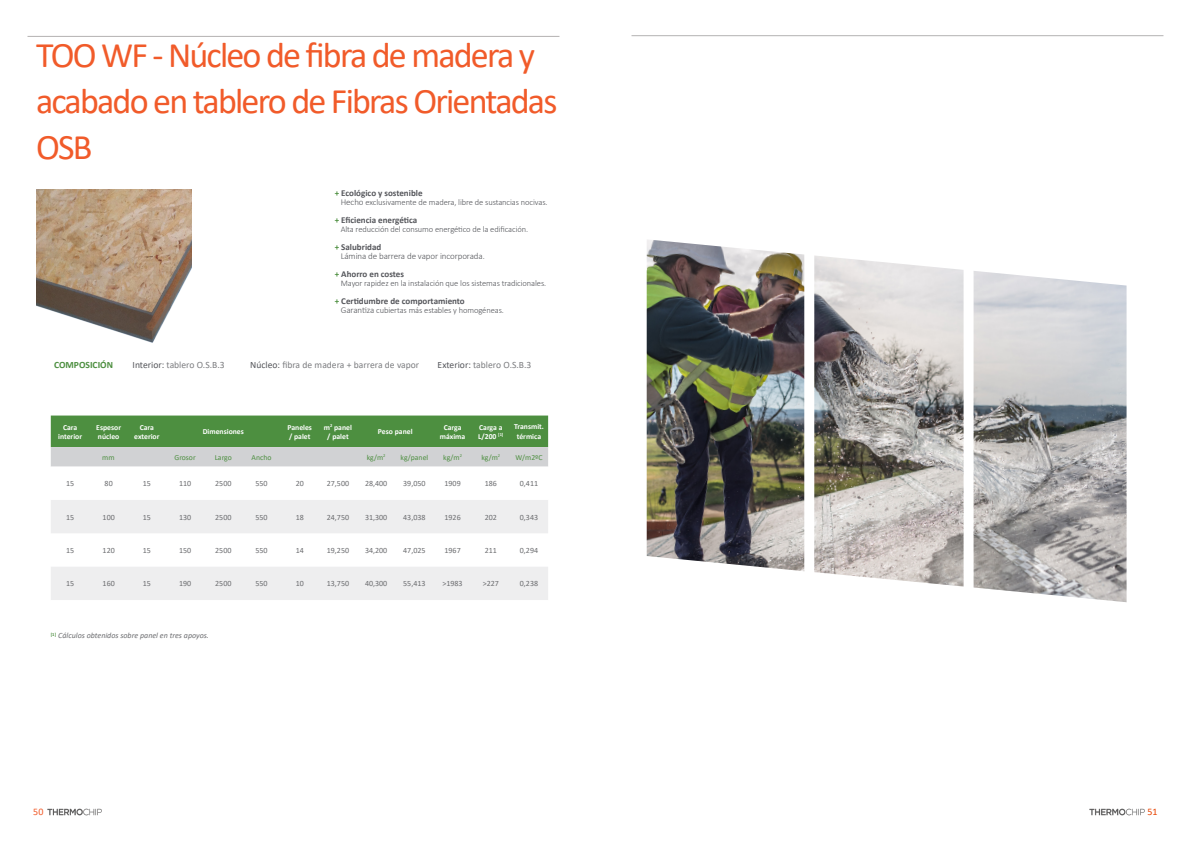
<style>
.page{position:relative;width:1191px;height:842px;background:#fff}
.page>*{position:absolute;margin:0;border:0;box-sizing:border-box;transform-origin:0 0}
.t1{font:36px/46px "Calibri";letter-spacing:-.05em;color:#f15b2a}
.t2{font:10px "Calibri";color:#f15b2a}
.t3{font:10px "Calibri";color:#e74300}
.t4{font:9.6px "Calibri";color:#7c7d80}
.t5{font:700 9.6px "Calibri";color:#4d8f40}
.t6{font:700 9px "Calibri";color:#54555a}
.t7{font:300 9px "Calibri";letter-spacing:-.01em;color:#54555a}
.t8{font:300 8.5px "Calibri";letter-spacing:-.01em;color:#54555a}
.t9{font:8px "Calibri";color:#6c6d70}
.t10{font:italic 8px "Calibri";color:#6c6d70}
.t11{font:700 7.7px/9.2px "Calibri";color:#fff;text-align:center}
.t12{font:7.7px "Calibri";color:#4d8f40}
.s1{color:#4d8f40}
.s2{font-size:9px}
.s3{font-size:8.5px}
.s4{color:#54555a}
</style>
<div class="page">
<hr style="left:27px;top:36px;width:532px;height:1px;background:#b4b2b2">
<hr style="left:631px;top:35px;width:532px;height:1px;background:#b4b2b2">
<img style="left:47px;top:808px;width:55px;height:8px">
<img style="left:1089px;top:808px;width:56px;height:8px">
<img style="left:36px;top:189px;width:155px;height:154px">
<svg style="left:51px;top:415px;width:497px;height:52px;background:#82aa7b"></svg>
<svg style="left:51px;top:500px;width:497px;height:100px;fill:#eeeeef"></svg>
<img style="left:646px;top:287px;width:480px;height:268px">
<svg style="left:646px;top:240px;width:481px;height:47px"></svg>
<svg style="left:646px;top:555px;width:481px;height:48px"></svg>
<div style="left:804px;top:221px;width:10px;height:394px;background:#fff"></div>
<div style="left:963px;top:221px;width:10px;height:394px;background:#fff"></div>
<p class="t1" style="left:36px;top:31px;width:523px">TOO WF - Núcleo de fibra de madera y acabado en tablero de Fibras Orientadas<br>OSB</p>
<p class="t6" style="left:335px;top:187px;width:89px"><span class="s1">+</span> Ecológico y sostenible</p>
<p class="t8" style="left:341px;top:197px;width:208px"><span class="s2">Hecho</span> exclusivamente de madera, libre de sustancias nocivas.</p>
<p class="t6" style="left:335px;top:214px;width:84px"><span class="s1">+</span> Eficiencia energética</p>
<p class="t8" style="left:341px;top:224px;width:189px">Alta reducción del consumo energético de la edificación.</p>
<p class="t6" style="left:335px;top:241px;width:48px"><span class="s1">+</span> Salubridad</p>
<p class="t7" style="left:341px;top:251px;width:145px">Lámina de barrera de vapor incorporada<span class="s3">.</span></p>
<p class="t6" style="left:335px;top:268px;width:71px"><span class="s1">+</span> Ahorro en costes</p>
<p class="t8" style="left:341px;top:278px;width:207px">Mayor rapidez en la instalación que los sistemas tradicionales.</p>
<p class="t6" style="left:335px;top:295px;width:132px"><span class="s1">+</span> Certidumbre de comportamiento</p>
<p class="t8" style="left:341px;top:305px;width:165px"><span class="s2">Garantiza</span> cubiertas más estables y homogéneas.</p>
<p class="t5" style="left:54px;top:358px;width:61px">COMPOSICIÓN</p>
<p class="t4" style="left:133px;top:358px;width:94px"><span class="s4">Interior:</span> tablero O.S.B.3</p>
<p class="t4" style="left:250px;top:358px;width:171px"><span class="s4">Núcleo:</span> fibra de madera + barrera de vapor</p>
<p class="t4" style="left:437px;top:358px;width:95px"><span class="s4">Exterior:</span> tablero O.S.B.3</p>
<p class="t11" style="left:58px;top:422px;width:25px">Cara interior</p>
<p class="t11" style="left:96px;top:422px;width:26px">Espesor</p>
<p class="t11" style="left:98px;top:432px;width:23px">núcleo</p>
<p class="t11" style="left:134px;top:422px;width:27px">Cara exterior</p>
<p class="t11" style="left:203px;top:427px;width:43px">Dimensiones</p>
<p class="t11" style="left:287px;top:422px;width:26px">Paneles</p>
<p class="t11" style="left:289px;top:432px;width:23px">/ palet</p>
<p class="t11" style="left:324px;top:422px;width:30px">m<sup>2</sup> panel</p>
<p class="t11" style="left:327px;top:432px;width:23px">/ palet</p>
<p class="t11" style="left:378px;top:427px;width:36px">Peso panel</p>
<p class="t11" style="left:440px;top:422px;width:27px">Carga máxima</p>
<p class="t11" style="left:478px;top:422px;width:27px;text-align:left">Carga a<br>L/200 <sup>[1]</sup></p>
<p class="t11" style="left:514px;top:422px;width:31px">Transmit.</p>
<p class="t11" style="left:517px;top:432px;width:26px">térmica</p>
<p class="t12" style="left:102px;top:452px;width:14px">mm</p>
<p class="t12" style="left:174px;top:452px;width:23px">Grosor</p>
<p class="t12" style="left:215px;top:452px;width:19px">Largo</p>
<p class="t12" style="left:252px;top:452px;width:21px">Ancho</p>
<p class="t12" style="left:367px;top:452px;width:20px">kg/m<sup>2</sup></p>
<p class="t12" style="left:400px;top:452px;width:29px">kg/panel</p>
<p class="t12" style="left:443px;top:452px;width:20px">kg/m<sup>2</sup></p>
<p class="t12" style="left:481px;top:452px;width:20px">kg/m<sup>2</sup></p>
<p class="t12" style="left:515px;top:452px;width:29px">W/m2ºC</p>
<p class="t9" style="left:66px;top:478px;width:10px">15</p>
<p class="t9" style="left:105px;top:478px;width:10px">80</p>
<p class="t9" style="left:143px;top:478px;width:10px">15</p>
<p class="t9" style="left:179px;top:478px;width:14px">110</p>
<p class="t9" style="left:215px;top:478px;width:18px">2500</p>
<p class="t9" style="left:255px;top:478px;width:14px">550</p>
<p class="t9" style="left:296px;top:478px;width:10px">20</p>
<p class="t9" style="left:327px;top:478px;width:24px">27,500</p>
<p class="t9" style="left:365px;top:478px;width:24px">28,400</p>
<p class="t9" style="left:403px;top:478px;width:24px">39,050</p>
<p class="t9" style="left:444px;top:478px;width:18px">1909</p>
<p class="t9" style="left:485px;top:478px;width:14px">186</p>
<p class="t9" style="left:520px;top:478px;width:20px">0,411</p>
<p class="t9" style="left:66px;top:511px;width:10px">15</p>
<p class="t9" style="left:103px;top:511px;width:14px">100</p>
<p class="t9" style="left:143px;top:511px;width:10px">15</p>
<p class="t9" style="left:179px;top:511px;width:14px">130</p>
<p class="t9" style="left:215px;top:511px;width:18px">2500</p>
<p class="t9" style="left:255px;top:511px;width:14px">550</p>
<p class="t9" style="left:296px;top:511px;width:10px">18</p>
<p class="t9" style="left:327px;top:511px;width:24px">24,750</p>
<p class="t9" style="left:365px;top:511px;width:24px">31,300</p>
<p class="t9" style="left:403px;top:511px;width:24px">43,038</p>
<p class="t9" style="left:444px;top:511px;width:18px">1926</p>
<p class="t9" style="left:485px;top:511px;width:14px">202</p>
<p class="t9" style="left:520px;top:511px;width:20px">0,343</p>
<p class="t9" style="left:66px;top:545px;width:10px">15</p>
<p class="t9" style="left:103px;top:545px;width:14px">120</p>
<p class="t9" style="left:143px;top:545px;width:10px">15</p>
<p class="t9" style="left:179px;top:545px;width:14px">150</p>
<p class="t9" style="left:215px;top:545px;width:18px">2500</p>
<p class="t9" style="left:255px;top:545px;width:14px">550</p>
<p class="t9" style="left:296px;top:545px;width:10px">14</p>
<p class="t9" style="left:327px;top:545px;width:24px">19,250</p>
<p class="t9" style="left:365px;top:545px;width:24px">34,200</p>
<p class="t9" style="left:403px;top:545px;width:24px">47,025</p>
<p class="t9" style="left:444px;top:545px;width:18px">1967</p>
<p class="t9" style="left:485px;top:545px;width:14px">211</p>
<p class="t9" style="left:520px;top:545px;width:20px">0,294</p>
<p class="t9" style="left:66px;top:578px;width:10px">15</p>
<p class="t9" style="left:103px;top:578px;width:14px">160</p>
<p class="t9" style="left:143px;top:578px;width:10px">15</p>
<p class="t9" style="left:179px;top:578px;width:14px">190</p>
<p class="t9" style="left:215px;top:578px;width:18px">2500</p>
<p class="t9" style="left:255px;top:578px;width:14px">550</p>
<p class="t9" style="left:296px;top:578px;width:10px">10</p>
<p class="t9" style="left:327px;top:578px;width:24px">13,750</p>
<p class="t9" style="left:365px;top:578px;width:24px">40,300</p>
<p class="t9" style="left:403px;top:578px;width:24px">55,413</p>
<p class="t9" style="left:442px;top:578px;width:22px">&gt;1983</p>
<p class="t9" style="left:483px;top:578px;width:18px">&gt;227</p>
<p class="t9" style="left:520px;top:578px;width:20px">0,238</p>
<p class="t10" style="left:51px;top:630px;width:160px"><sup>[1]</sup> Cálculos obtenidos sobre panel en tres apoyos.</p>
<p class="t2" style="left:33px;top:804px;width:12px">50</p>
<p class="t3" style="left:1147px;top:804px;width:12px">51</p>
</div>
